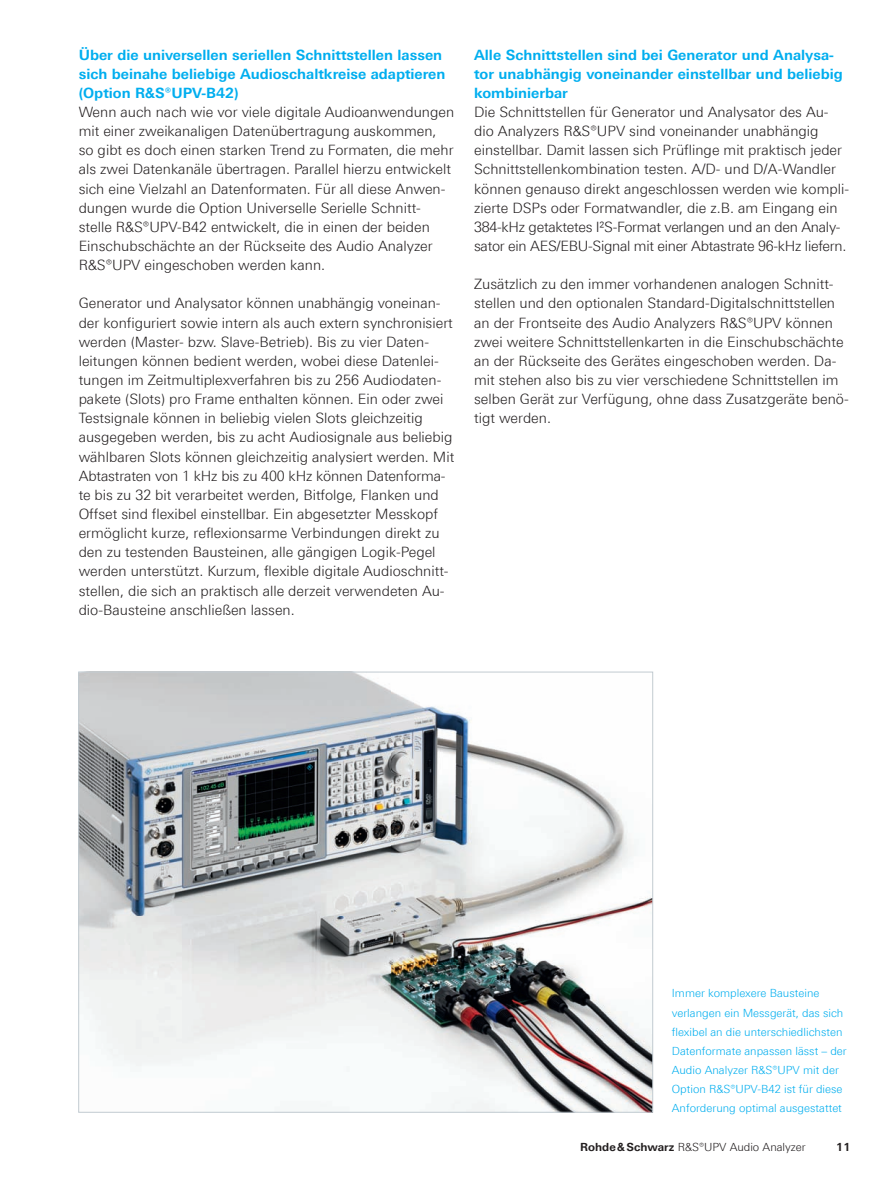
<style>
.page{position:relative;width:893px;height:1191px;background:#fff}
.page>*{position:absolute;margin:0;border:0;box-sizing:border-box;transform-origin:0 0}
.t1{font:300 14.25px/19.2px "Linotype Univers 330";color:#231f20}
.t2{font:700 14.25px/19.2px "Linotype Univers 630";color:#00aeef}
.t3{font:300 11.25px/19.2px "Linotype Univers 330";color:#00aeef}
.t4{font:300 11.25px "Linotype Univers 330";color:#231f20}
.t5{font:700 11.25px "Linotype Univers 630";color:#231f20}
.s1{font-family:"Linotype Univers 630";font-weight:700}
</style>
<div class="page">
<img style="left:80px;top:673px;width:571px;height:437px">
<p class="t2" style="left:79px;top:45px;width:368px">Über die universellen seriellen Schnittstellen lassen sich beinahe beliebige Audioschaltkreise adaptieren (Option R&amp;S®UPV-B42)</p>
<p class="t1" style="left:79px;top:102px;width:377px">Wenn auch nach wie vor viele digitale Audioanwendungen mit einer zweikanaligen Datenübertragung auskommen, so gibt es doch einen starken Trend zu Formaten, die mehr als zwei Datenkanäle übertragen. Parallel hierzu entwickelt sich eine Vielzahl an Datenformaten. Für all diese Anwen&shy;dungen wurde die Option Universelle Serielle Schnitt&shy;stelle R&amp;S®UPV-B42 entwickelt, die in einen der beiden Einschubschächte an der Rückseite des Audio Analyzer R&amp;S®UPV eingeschoben werden kann.</p>
<p class="t1" style="left:79px;top:294px;width:377px">Generator und Analysator können unabhängig voneinan&shy;der konfiguriert sowie intern als auch extern synchronisiert werden (Master- bzw. Slave-Betrieb). Bis zu vier Daten&shy;leitungen können bedient werden, wobei diese Datenlei&shy;tungen im Zeitmultiplexverfahren bis zu 256 Audiodaten&shy;pakete (Slots) pro Frame enthalten können. Ein oder zwei Testsignale können in beliebig vielen Slots gleichzeitig ausgegeben werden, bis zu acht Audiosignale aus beliebig wählbaren Slots können gleichzeitig analysiert werden. Mit Abtastraten von 1 kHz bis zu 400 kHz können Datenforma&shy;te bis zu 32 bit verarbeitet werden, Bitfolge, Flanken und Offset sind flexibel einstellbar. Ein abgesetzter Messkopf ermöglicht kurze, reflexionsarme Verbindungen direkt zu den zu testenden Bausteinen, alle gängigen Logik-Pegel werden unterstützt. Kurzum, flexible digitale Audioschnitt&shy;stellen, die sich an praktisch alle derzeit verwendeten Au&shy;dio-Bausteine anschließen lassen.</p>
<p class="t2" style="left:474px;top:45px;width:370px">Alle Schnittstellen sind bei Generator und Analysa&shy;tor unabhängig voneinander einstellbar und beliebig kombinierbar</p>
<p class="t1" style="left:474px;top:102px;width:377px">Die Schnittstellen für Generator und Analysator des Au&shy;dio Analyzers R&amp;S®UPV sind voneinander unabhängig einstellbar. Damit lassen sich Prüflinge mit praktisch jeder Schnittstellenkombination testen. A/D- und D/A-Wandler können genauso direkt angeschlossen werden wie kompli&shy;zierte DSPs oder Formatwandler, die z.B. am Eingang ein 384-kHz getaktetes I²S-Format verlangen und an den Analy&shy;sator ein AES/EBU-Signal mit einer Abtastrate 96-kHz liefern.</p>
<p class="t1" style="left:474px;top:274px;width:376px">Zusätzlich zu den immer vorhandenen analogen Schnitt&shy;stellen und den optionalen Standard-Digitalschnittstellen an der Frontseite des Audio Analyzers R&amp;S®UPV können zwei weitere Schnittstellenkarten in die Einschubschächte an der Rückseite des Gerätes eingeschoben werden. Da&shy;mit stehen also bis zu vier verschiedene Schnittstellen im selben Gerät zur Verfügung, ohne dass Zusatzgeräte benö&shy;tigt werden.</p>
<p class="t3" style="left:672px;top:983px;width:176px">Immer komplexere Bausteine verlangen ein Messgerät, das sich flexibel an die unterschiedlichsten Datenformate anpassen lässt – der Audio Analyzer R&amp;S®UPV mit der Option R&amp;S®UPV-B42 ist für diese Anforderung optimal ausgestattet</p>
<p class="t4" style="left:580px;top:1140px;width:227px"><span class="s1">Rohde &amp; Schwarz</span> R&amp;S®UPV Audio Analyzer</p>
<p class="t5" style="left:836px;top:1139px;width:16px">11</p>
</div>
